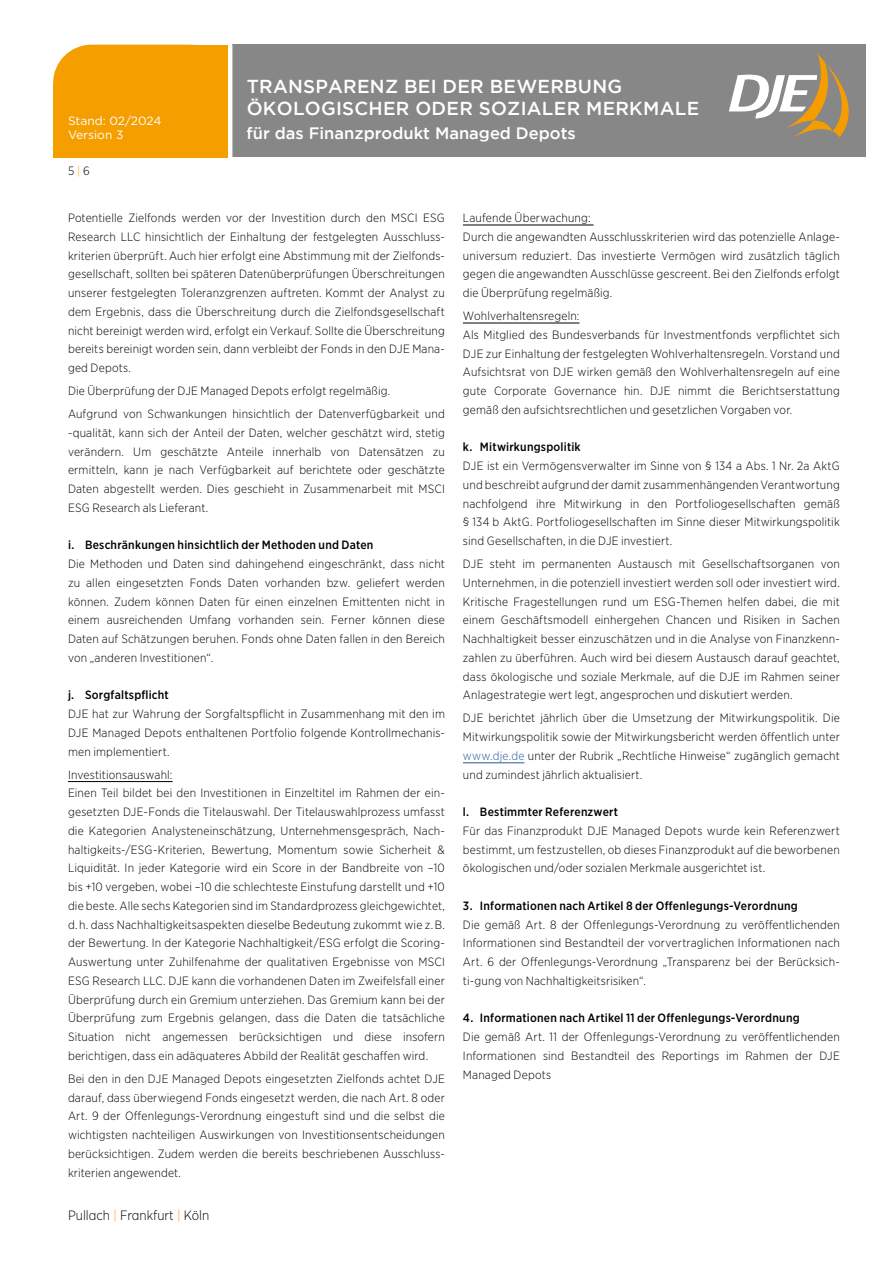
<style>
.page{position:relative;width:893px;height:1263px;background:#fff}
.page>*{position:absolute;margin:0;border:0;box-sizing:border-box;transform-origin:0 0}
.t1{font:500 18.75px/22.5px "Gotham";letter-spacing:.015em;color:#fff}
.t2{font:500 16.5px "Gotham";color:#fff}
.t3{font:300 13.5px "Gotham Narrow";color:#000}
.t4{font:300 12px/18.8px "Gotham Narrow";letter-spacing:.015em;color:#000;text-align:justify}
.t5{font:500 12px "Gotham Narrow";letter-spacing:.02em;color:#000}
.t6{font:12px/14.4px "Gotham";color:#fff}
.s1{color:#f59e00}
.s2{color:#275b9b}
</style>
<div class="page">
<div style="left:232px;top:45px;width:633px;height:112px;background:#878787"></div>
<div style="left:53px;top:45px;width:174px;height:110px;background:#f59e00;border-radius:38px"></div>
<div style="left:149px;top:45px;width:79px;height:111px;background:#f59e00"></div>
<div style="left:54px;top:85px;width:174px;height:71px;background:#f59e00"></div>
<svg style="left:729px;top:54px;width:120px;height:84px"></svg>
<hr style="left:68px;top:781px;width:105px;height:1px;background:#000">
<hr style="left:463px;top:225px;width:131px;height:1px;background:#000">
<hr style="left:463px;top:323px;width:116px;height:1px;background:#000">
<hr style="left:463px;top:762px;width:61px;height:1px;background:#275b9b">
<p class="t6" style="left:68px;top:113px;width:95px">Stand: 02/2024<br>Version 3</p>
<p class="t4" style="left:68px;top:162px;width:23px">5 <span class="s1">|</span> 6</p>
<h1 class="t1" style="left:247px;top:74px;width:454px">TRANSPARENZ BEI DER BEWERBUNG<br>ÖKOLOGISCHER ODER SOZIALER MERKMALE</h1>
<h2 class="t2" style="left:247px;top:124px;width:331px">für das Finanzprodukt Managed Depots</h2>
<p class="t4" style="left:68px;top:208px;width:378px">Potentielle Zielfonds werden vor der Investition durch den MSCI ESG Research LLC hinsichtlich der Einhaltung der festgelegten Ausschluss&shy;kriterien überprüft. Auch hier erfolgt eine Abstimmung mit der Zielfonds&shy;gesellschaft, sollten bei späteren Datenüberprüfungen Überschreitungen unserer festgelegten Toleranzgrenzen auftreten. Kommt der Analyst zu dem Ergebnis, dass die Überschreitung durch die Zielfondsgesellschaft nicht bereinigt werden wird, erfolgt ein Verkauf. Sollte die Überschreitung bereits bereinigt worden sein, dann verbleibt der Fonds in den DJE Mana&shy;ged Depots.</p>
<p class="t4" style="left:68px;top:379px;width:378px;line-height:23px">Die Überprüfung der DJE Managed Depots erfolgt regelmäßig.<br>Aufgrund von Schwankungen hinsichtlich der Datenverfügbarkeit und</p>
<p class="t4" style="left:68px;top:423px;width:378px">-qualität, kann sich der Anteil der Daten, welcher geschätzt wird, stetig verändern. Um geschätzte Anteile innerhalb von Datensätzen zu ermitteln, kann je nach Verfügbarkeit auf berichtete oder geschätzte Daten abgestellt werden. Dies geschieht in Zusammenarbeit mit MSCI ESG Research als Lieferant.</p>
<p class="t5" style="left:68px;top:538px;width:307px">i. Beschränkungen hinsichtlich der Methoden und Daten</p>
<p class="t4" style="left:68px;top:554px;width:378px">Die Methoden und Daten sind dahingehend eingeschränkt, dass nicht zu allen eingesetzten Fonds Daten vorhanden bzw. geliefert werden können. Zudem können Daten für einen einzelnen Emittenten nicht in einem ausreichenden Umfang vorhanden sein. Ferner können diese Daten auf Schätzungen beruhen. Fonds ohne Daten fallen in den Bereich von „anderen Investitionen“.</p>
<p class="t5" style="left:68px;top:688px;width:102px">j. Sorgfaltspflicht</p>
<p class="t4" style="left:68px;top:704px;width:378px">DJE hat zur Wahrung der Sorgfaltspflicht in Zusammenhang mit den im DJE Managed Depots enthaltenen Portfolio folgende Kontrollmechanis&shy;men implementiert.</p>
<p class="t4" style="left:68px;top:765px;width:378px;text-align:left">Investitionsauswahl:<br>Einen Teil bildet bei den Investitionen in Einzeltitel im Rahmen der ein&shy;gesetzten DJE-Fonds die Titelauswahl. Der Titelauswahlprozess umfasst die Kategorien Analysteneinschätzung, Unternehmensgespräch, Nach&shy;haltigkeits-/ESG-Kriterien, Bewertung, Momentum sowie Sicherheit &amp; Liquidität. In jeder Kategorie wird ein Score in der Bandbreite von –10 bis +10 vergeben, wobei –10 die schlechteste Einstufung darstellt und +10 die beste. Alle sechs Kategorien sind im Standardprozess gleichgewichtet, d. h. dass Nachhaltigkeitsaspekten dieselbe Bedeutung zukommt wie z. B. der Bewertung. In der Kategorie Nachhaltigkeit/ESG erfolgt die Scoring-Auswertung unter Zuhilfenahme der qualitativen Ergebnisse von MSCI ESG Research LLC. DJE kann die vorhandenen Daten im Zweifelsfall einer Überprüfung durch ein Gremium unterziehen. Das Gremium kann bei der Überprüfung zum Ergebnis gelangen, dass die Daten die tatsächliche Situation nicht angemessen berücksichtigen und diese insofern berichtigen, dass ein adäquateres Abbild der Realität geschaffen wird.</p>
<p class="t4" style="left:68px;top:1069px;width:378px">Bei den in den DJE Managed Depots eingesetzten Zielfonds achtet DJE darauf, dass überwiegend Fonds eingesetzt werden, die nach Art. 8 oder Art. 9 der Offenlegungs-Verordnung eingestuft sind und die selbst die wichtigsten nachteiligen Auswirkungen von Investitionsentscheidungen berücksichtigen. Zudem werden die bereits beschriebenen Ausschluss&shy;kriterien angewendet.</p>
<p class="t3" style="left:68px;top:1206px;width:143px">Pullach <span class="s1">|</span> Frankfurt <span class="s1">|</span> Köln</p>
<p class="t4" style="left:463px;top:208px;width:378px;text-align:left">Laufende Überwachung:<br>Durch die angewandten Ausschlusskriterien wird das potenzielle Anlage&shy;universum reduziert. Das investierte Vermögen wird zusätzlich täglich gegen die angewandten Ausschlüsse gescreent. Bei den Zielfonds erfolgt die Überprüfung regelmäßig.</p>
<p class="t4" style="left:463px;top:306px;width:378px;text-align:left">Wohlverhaltensregeln:<br>Als Mitglied des Bundesverbands für Investmentfonds verpflichtet sich DJE zur Einhaltung der festgelegten Wohlverhaltensregeln. Vorstand und Aufsichtsrat von DJE wirken gemäß den Wohlverhaltensregeln auf eine gute Corporate Governance hin. DJE nimmt die Berichtserstattung gemäß den aufsichtsrechtlichen und gesetzlichen Vorgaben vor.</p>
<p class="t5" style="left:463px;top:440px;width:119px">k. Mitwirkungspolitik</p>
<p class="t4" style="left:463px;top:456px;width:378px">DJE ist ein Vermögensverwalter im Sinne von § 134 a Abs. 1 Nr. 2a AktG und beschreibt aufgrund der damit zusammenhängenden Verantwortung nachfolgend ihre Mitwirkung in den Portfoliogesellschaften gemäß § 134 b AktG. Portfoliogesellschaften im Sinne dieser Mitwirkungspolitik sind Gesellschaften, in die DJE investiert.</p>
<p class="t4" style="left:463px;top:554px;width:378px">DJE steht im permanenten Austausch mit Gesellschaftsorganen von Unternehmen, in die potenziell investiert werden soll oder investiert wird.<br>Kritische Fragestellungen rund um ESG-Themen helfen dabei, die mit einem Geschäftsmodell einhergehen Chancen und Risiken in Sachen Nachhaltigkeit besser einzuschätzen und in die Analyse von Finanzkenn&shy;zahlen zu überführen. Auch wird bei diesem Austausch darauf geachtet, dass ökologische und soziale Merkmale, auf die DJE im Rahmen seiner Anlagestrategie wert legt, angesprochen und diskutiert werden.</p>
<p class="t4" style="left:463px;top:708px;width:378px">DJE berichtet jährlich über die Umsetzung der Mitwirkungspolitik. Die Mitwirkungspolitik sowie der Mitwirkungsbericht werden öffentlich unter <span class="s2">www.dje.de</span> unter der Rubrik „Rechtliche Hinweise“ zugänglich gemacht und zumindest jährlich aktualisiert.</p>
<p class="t5" style="left:463px;top:804px;width:157px">l. Bestimmter Referenzwert</p>
<p class="t4" style="left:463px;top:821px;width:378px">Für das Finanzprodukt DJE Managed Depots wurde kein Referenzwert bestimmt, um festzustellen, ob dieses Finanzprodukt auf die beworbenen ökologischen und/oder sozialen Merkmale ausgerichtet ist.</p>
<p class="t5" style="left:463px;top:898px;width:336px">3. Informationen nach Artikel 8 der Offenlegungs-Verordnung</p>
<p class="t4" style="left:463px;top:915px;width:378px">Die gemäß Art. 8 der Offenlegungs-Verordnung zu veröffentlichenden Informationen sind Bestandteil der vorvertraglichen Informationen nach Art. 6 der Offenlegungs-Verordnung „Transparenz bei der Berücksich&shy;ti-gung von Nachhaltigkeitsrisiken“.</p>
<p class="t5" style="left:463px;top:1010px;width:338px">4. Informationen nach Artikel 11 der Offenlegungs-Verordnung</p>
<p class="t4" style="left:463px;top:1027px;width:378px">Die gemäß Art. 11 der Offenlegungs-Verordnung zu veröffentlichenden Informationen sind Bestandteil des Reportings im Rahmen der DJE Managed Depots</p>
</div>
